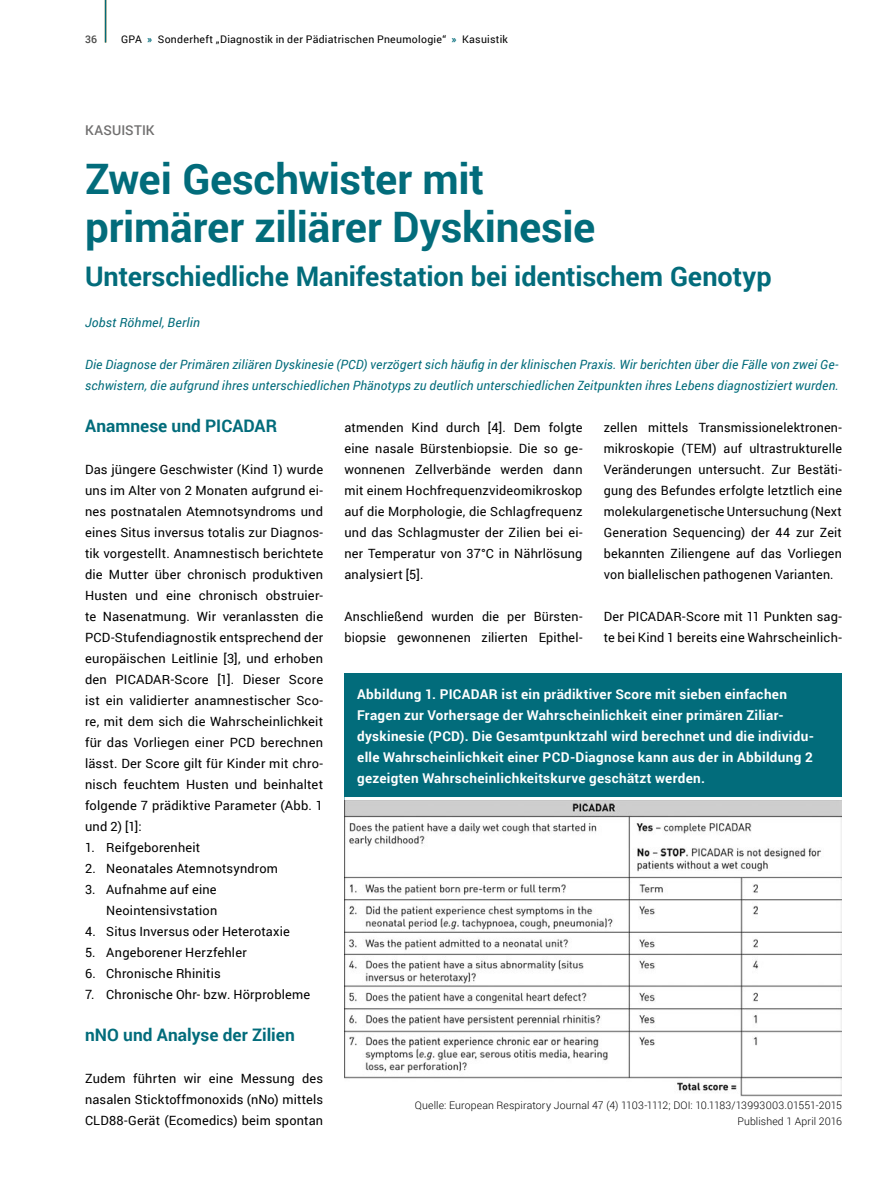
<style>
.page{position:relative;width:893px;height:1191px;background:#fff}
.page>*{position:absolute;margin:0;border:0;box-sizing:border-box;transform-origin:0 0}
.t1{font:700 42px/48px "Roboto";letter-spacing:-.005em;color:#026c7b}
.t2{font:700 27px "Roboto";color:#026c7b}
.t3{font:700 17.25px "Roboto";color:#026c7b}
.t4{font:700 13.5px/21px "Roboto";letter-spacing:.02em;color:#fff}
.t5{font:500 13.5px "Roboto";letter-spacing:.01em;color:#706f6f}
.t6{font:12.75px/21px "Roboto";letter-spacing:.015em;color:#000;text-align:justify}
.t7{font:italic 12.75px/21px "Roboto";letter-spacing:.015em;color:#026c7b}
.t8{font:300 10.5px/16.5px "Roboto";letter-spacing:.015em;color:#000;text-align:right}
.t9{font:10.5px "Roboto";letter-spacing:.025em;color:#000}
.t10{font:500 10.5px "Roboto";color:#4a4a49}
.s1{font-weight:700;color:#026c7b}
</style>
<div class="page">
<hr style="left:105px;top:0;width:1px;height:43px;background:#026c7b">
<img style="left:344px;top:800px;width:498px;height:296px">
<div style="left:344px;top:674px;width:498px;height:126px;background:#026c7b"></div>
<hr style="left:344px;top:797px;width:498px;height:3px;background:#fff">
<p class="t10" style="left:85px;top:31px;width:13px">36</p>
<p class="t9" style="left:121px;top:31px;width:388px">GPA <span class="s1">»</span> Sonderheft „Diagnostik in der Pädiatrischen Pneumologie“ <span class="s1">»</span> Kasuistik</p>
<p class="t5" style="left:85px;top:121px;width:71px">KASUISTIK</p>
<h1 class="t1" style="left:85px;top:153px;width:512px">Zwei Geschwister mit primärer ziliärer Dyskinesie</h1>
<h2 class="t2" style="left:85px;top:257px;width:688px">Unterschiedliche Manifestation bei identischem Genotyp</h2>
<p class="t7" style="left:85px;top:312px;width:116px">Jobst Röhmel, Berlin</p>
<p class="t7" style="left:85px;top:354px;width:755px">Die Diagnose der Primären ziliären Dyskinesie (PCD) verzögert sich häufig in der klinischen Praxis. Wir berichten über die Fälle von zwei Ge&shy;schwistern, die aufgrund ihres unterschiedlichen Phänotyps zu deutlich unterschiedlichen Zeitpunkten ihres Lebens diagnostiziert wurden.</p>
<h3 class="t3" style="left:85px;top:414px;width:194px">Anamnese und PICADAR</h3>
<p class="t6" style="left:85px;top:459px;width:240px">Das jüngere Geschwister (Kind 1) wurde uns im Alter von 2 Monaten aufgrund ei&shy;nes postnatalen Atemnotsyndroms und eines Situs inversus totalis zur Diagnos&shy;tik vorgestellt. Anamnestisch berichtete die Mutter über chronisch produktiven Husten und eine chronisch obstruier&shy;te Nasenatmung. Wir veranlassten die PCD-Stufendiagnostik entsprechend der europäischen Leitlinie [3], und erhoben den PICADAR-Score [1]. Dieser Score ist ein validierter anamnestischer Sco&shy;re, mit dem sich die Wahrscheinlichkeit für das Vorliegen einer PCD berechnen lässt. Der Score gilt für Kinder mit chro&shy;nisch feuchtem Husten und beinhaltet folgende 7 prädiktive Parameter (Abb. 1 und 2) [1]:</p>
<p class="t6" style="left:85px;top:837px;width:117px">1. Reifgeborenheit</p>
<p class="t6" style="left:85px;top:858px;width:194px">2. Neonatales Atemnotsyndrom</p>
<p class="t6" style="left:85px;top:879px;width:134px;text-align:right">3. Aufnahme auf eine<br>Neointensivstation</p>
<p class="t6" style="left:85px;top:921px;width:206px">4. Situs Inversus oder Heterotaxie</p>
<p class="t6" style="left:85px;top:942px;width:163px">5. Angeborener Herzfehler</p>
<p class="t6" style="left:85px;top:963px;width:137px">6. Chronische Rhinitis</p>
<p class="t6" style="left:85px;top:984px;width:227px">7. Chronische Ohr- bzw. Hörprobleme</p>
<h3 class="t3" style="left:85px;top:1023px;width:211px">nNO und Analyse der Zilien</h3>
<p class="t6" style="left:85px;top:1068px;width:240px">Zudem führten wir eine Messung des nasalen Sticktoffmonoxids (nNo) mittels CLD88-Gerät (Ecomedics) beim spontan</p>
<p class="t6" style="left:344px;top:417px;width:240px">atmenden Kind durch [4]. Dem folgte eine nasale Bürstenbiopsie. Die so ge&shy;wonnenen Zellverbände werden dann mit einem Hochfrequenzvideomikroskop auf die Morphologie, die Schlagfrequenz und das Schlagmuster der Zilien bei ei&shy;ner Temperatur von 37°C in Nährlösung analysiert [5].</p>
<p class="t6" style="left:344px;top:606px;width:240px">Anschließend wurden die per Bürsten&shy;biopsie gewonnenen zilierten Epithel-</p>
<p class="t6" style="left:604px;top:417px;width:240px">zellen mittels Transmissionelektronen&shy;mikroskopie (TEM) auf ultrastrukturelle Veränderungen untersucht. Zur Bestäti&shy;gung des Befundes erfolgte letztlich eine molekulargenetische Untersuchung (Next Generation Sequencing) der 44 zur Zeit bekannten Ziliengene auf das Vorliegen von biallelischen pathogenen Varianten.</p>
<p class="t6" style="left:604px;top:606px;width:240px">Der PICADAR-Score mit 11 Punkten sag&shy;te bei Kind 1 bereits eine Wahrscheinlich-</p>
<p class="t4" style="left:357px;top:683px;width:458px">Abbildung 1. PICADAR ist ein prädiktiver Score mit sieben einfachen Fragen zur Vorhersage der Wahrscheinlichkeit einer primären Ziliar&shy;dyskinesie (PCD). Die Gesamtpunktzahl wird berechnet und die individu&shy;elle Wahrscheinlichkeit einer PCD-Diagnose kann aus der in Abbildung 2 gezeigten Wahrscheinlichkeitskurve geschätzt werden.</p>
<p class="t8" style="left:415px;top:1096px;width:429px">Quelle: European Respiratory Journal 47 (4) 1103-1112; DOI: 10.1183/13993003.01551-2015<br>Published 1 April 2016</p>
</div>
